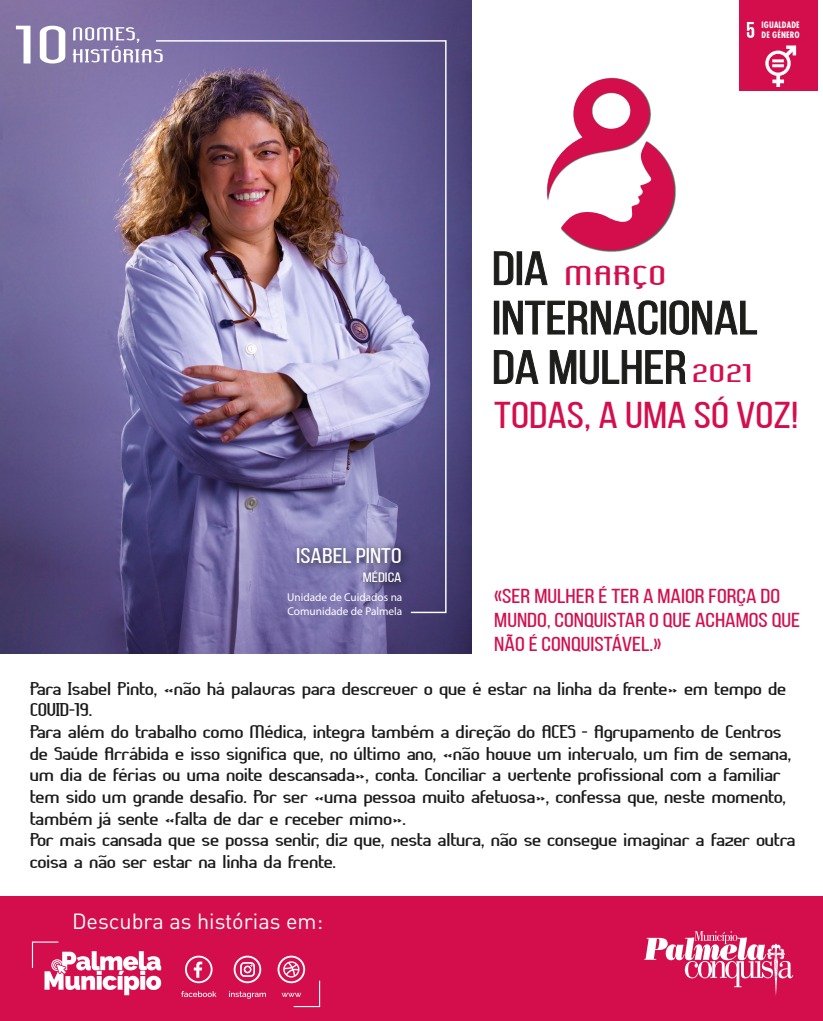
<style>
.page{position:relative;width:823px;height:1021px;background:#fff}
.page>*{position:absolute;margin:0;border:0;box-sizing:border-box;transform-origin:0 0}
.t1{font:46.9px/49.4px "Bebas Neue";color:#1d1d1b;scale:1.23 1}
.t2{font:37.3px "Bebas Neue";color:#d40e4d;scale:1.24 1}
.t3{font:expanded 26.8px "Lady Ice";color:#d40e4d;scale:1.23 1}
.t4{font:21.7px "DIN Pro";color:#fff}
.t5{font:21.2px "Bebas Neue";color:#fff;scale:1.28 1}
.t6{font:20.2px/24.2px "Bebas Neue";color:#d40e4d;scale:1.24 1}
.t7{font:expanded 18px/21.6px "Lady Ice";letter-spacing:-.05em;color:#1a1a1a}
.t8{font:13.6px "Bebas Neue";color:#fff;scale:1.28 1}
.t9{font:11.3px/13.6px "Myriad Pro";color:#fff}
.t10{font:700 9.7px/9.2px "Futura PT Cond";letter-spacing:.01em;color:#fff}
.s1{font-family:"Bebas Neue";font-stretch:normal;font-size:46.9px;color:#1d1d1b}
.s2{font-family:"Lady Ice";font-stretch:expanded;font-size:24.9px;color:#d40e4d}
</style>
<div class="page">
<img style="left:0;top:0;width:471px;height:653px">
<div style="left:738px;top:0;width:78px;height:90px;background:#d40e4d"></div>
<svg style="left:746px;top:22px;width:7px;height:16px"></svg>
<svg style="left:765px;top:45px;width:30px;height:42px"></svg>
<div style="left:0;top:896px;width:822px;height:125px;background:#d40e4d"></div>
<svg style="left:644px;top:931px;width:148px;height:65px"></svg>
<svg style="left:16px;top:26px;width:14px;height:37px"></svg>
<svg style="left:40px;top:26px;width:25px;height:37px"></svg>
<svg style="left:73px;top:27px;width:89px;height:35px"></svg>
<img style="left:154px;top:39px;width:293px;height:575px">
<svg style="left:493px;top:251px;width:20px;height:34px"></svg>
<div style="left:493px;top:301px;width:6px;height:33px;border:1px solid #1d1d1b"></div>
<svg style="left:502px;top:300px;width:155px;height:35px"></svg>
<svg style="left:669px;top:300px;width:88px;height:35px"></svg>
<svg style="left:493px;top:350px;width:45px;height:34px"></svg>
<svg style="left:549px;top:350px;width:137px;height:35px"></svg>
<svg style="left:524px;top:77px;width:152px;height:208px"></svg>
<img style="left:287px;top:536px;width:128px;height:62px">
<svg style="left:185px;top:955px;width:27px;height:28px"></svg>
<svg style="left:233px;top:955px;width:28px;height:28px"></svg>
<svg style="left:31px;top:941px;width:130px;height:54px"></svg>
<svg style="left:181px;top:991px;width:35px;height:6px"></svg>
<svg style="left:229px;top:991px;width:37px;height:7px"></svg>
<svg style="left:277px;top:955px;width:43px;height:52px"></svg>
<p class="t10" style="left:761px;top:21px;width:40px">IGUALDADE<br>DE GÉNERO</p>
<p class="t5" style="left:296px;top:544px;width:84px">ISABEL PINTO</p>
<p class="t8" style="left:362px;top:570px;width:32px">MÉDICA</p>
<p class="t9" style="left:287px;top:590px;width:117px">Unidade de Cuidados na<br>Comunidade de Palmela</p>
<h3 class="t3" style="left:491px;top:257px;width:143px"><span class="s1">DIA</span> MARÇO</h3>
<h1 class="t1" style="left:491px;top:293px;width:217px">INTERNACIONAL<br>DA MULHER <span class="s2">2021</span></h1>
<h2 class="t2" style="left:494px;top:395px;width:246px">TODAS, A UMA SÓ VOZ!</h2>
<p class="t6" style="left:494px;top:583px;width:248px">«SER MULHER É TER A MAIOR FORÇA DO<br>MUNDO, CONQUISTAR O QUE ACHAMOS QUE<br>NÃO É CONQUISTÁVEL.»</p>
<p class="t7" style="left:29px;top:677px;width:767px">Para Isabel Pinto, «não há palavras para descrever o que é estar na linha da frente» em tempo de COVID-19.<br>Para além do trabalho como Médica, integra também a direção do ACES - Agrupamento de Centros de Saúde Arrábida e isso significa que, no último ano, «não houve um intervalo, um fim de semana, um dia de férias ou uma noite descansada», conta. Conciliar a vertente profissional com a familiar tem sido um grande desafio. Por ser «uma pessoa muito afetuosa», confessa que, neste momento, também já sente «falta de dar e receber mimo».<br>Por mais cansada que se possa sentir, diz que, nesta altura, não se consegue imaginar a fazer outra coisa a não ser estar na linha da frente.</p>
<p class="t4" style="left:72px;top:906px;width:252px">Descubra as histórias em:</p>
</div>
